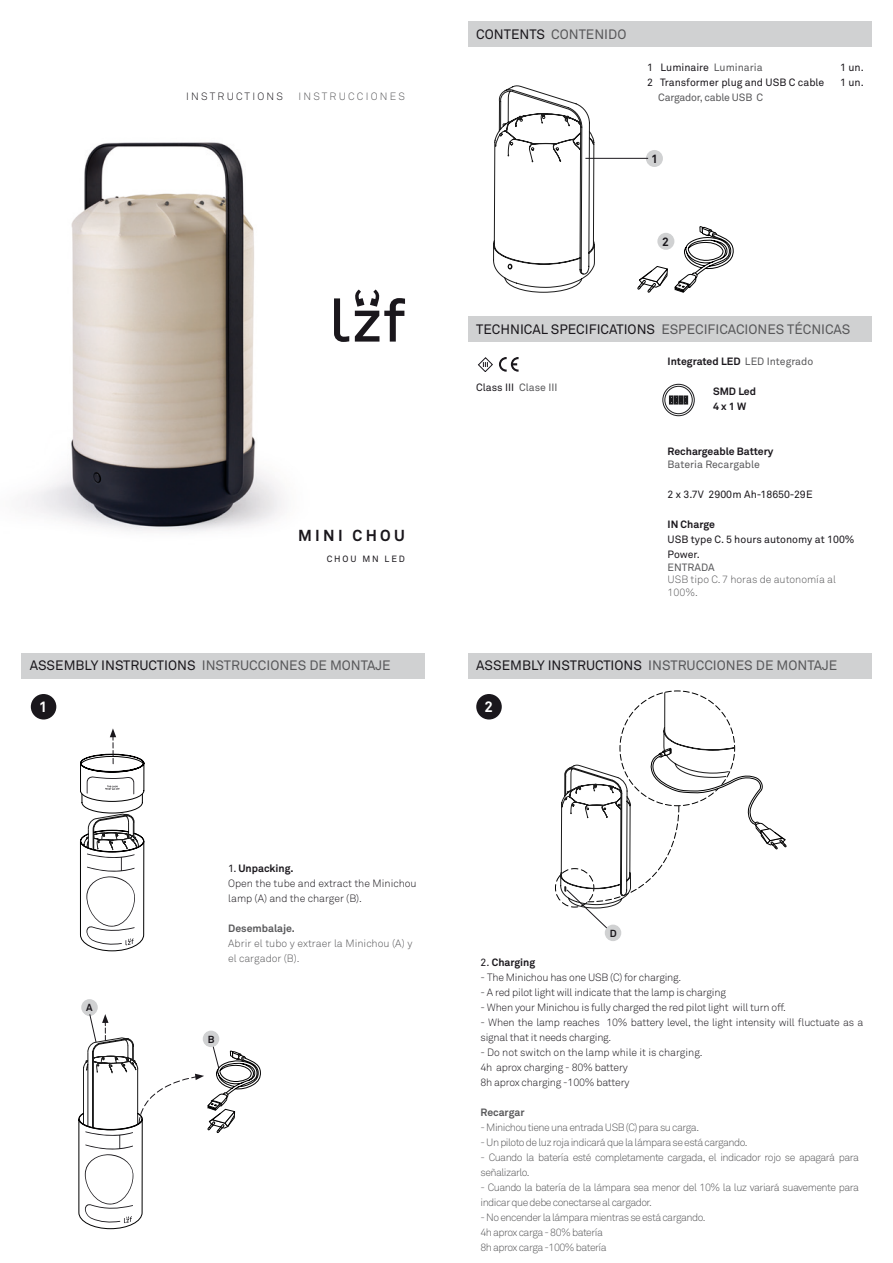
<style>
.page{position:relative;width:893px;height:1263px;background:#fff}
.page>*{position:absolute;margin:0;border:0;box-sizing:border-box;transform-origin:0 0}
.t1{font:700 15.75px "Akkurat Pro";letter-spacing:.21em;color:#1a171c}
.t2{font:700 15px "Akkurat";color:#fff}
.t3{font:13.5px "Akkurat";color:#58585a}
.t4{font:13.5px "Akkurat Pro";color:#58585a}
.t5{font:700 12px "Akkurat";color:#1a171c}
.t6{font:300 10.5px/15px "Akkurat";letter-spacing:-.05em;color:#58585a}
.t7{font:300 10.5px/15px "Akkurat";letter-spacing:-.02em;color:#1a171c}
.t8{font:10.5px/15px "Akkurat";color:#1a171c}
.t9{font:300 10.5px/12.6px "Akkurat";color:#58585a}
.t10{font:300 10.5px/15px "Akkurat";color:#1a171c}
.t11{font:700 10.5px/15px "Akkurat";color:#1a171c}
.t12{font:10.5px "Akkurat";letter-spacing:-.01em;color:#58585a}
.t13{font:700 10.5px "Akkurat Pro";color:#1a171c}
.t14{font:700 10.5px "Akkurat";color:#58585a}
.t15{font:300 10.5px "Akkurat Pro";letter-spacing:.21em;color:#58585a}
.t16{font:300 10.5px "Akkurat Pro";letter-spacing:.21em;color:#1a171c}
.t17{font:700 10.2px "Akkurat";color:#1a171c}
.t18{font:9px "Akkurat Pro";letter-spacing:.21em;color:#1a171c}
.s1{color:#1a171c}
.s2{color:#58585a}
.s3{font-family:"Akkurat";font-weight:400;color:#58585a}
.s4{font-weight:400}
.s5{font-weight:700}
</style>
<div class="page">
<svg style="left:334px;top:298px;width:15px;height:44px"></svg>
<svg style="left:355px;top:290px;width:50px;height:52px"></svg>
<img style="left:25px;top:142px;width:259px;height:390px">
<div style="left:468px;top:316px;width:404px;height:26px;background:#d0d1d2"></div>
<div style="left:468px;top:21px;width:404px;height:26px;background:#d0d1d2"></div>
<div style="left:657px;top:233px;width:17px;height:17px;background:#d0d1d2;border-radius:50%"></div>
<div style="left:646px;top:150px;width:17px;height:17px;background:#d0d1d2;border-radius:50%"></div>
<hr style="left:585px;top:158px;width:63px;height:1px;background:#1a171c">
<svg style="left:493px;top:85px;width:102px;height:208px"></svg>
<svg style="left:637px;top:266px;width:31px;height:27px"></svg>
<svg style="left:674px;top:226px;width:60px;height:67px"></svg>
<svg style="left:499px;top:357px;width:20px;height:15px"></svg>
<svg style="left:663px;top:384px;width:31px;height:32px"></svg>
<svg style="left:478px;top:357px;width:15px;height:15px"></svg>
<div style="left:21px;top:653px;width:404px;height:25px;background:#d0d1d2"></div>
<div style="left:468px;top:653px;width:404px;height:25px;background:#d0d1d2"></div>
<div style="left:31px;top:694px;width:25px;height:25px;background:#1a171c;border-radius:50%"></div>
<svg style="left:80px;top:728px;width:64px;height:223px"></svg>
<div style="left:81px;top:999px;width:17px;height:17px;background:#d0d1d2;border-radius:50%"></div>
<div style="left:605px;top:924px;width:16px;height:17px;background:#d0d1d2;border-radius:50%"></div>
<svg style="left:555px;top:678px;width:232px;height:251px"></svg>
<div style="left:476px;top:694px;width:26px;height:25px;background:#1a171c;border-radius:50%"></div>
<svg style="left:79px;top:1013px;width:182px;height:216px"></svg>
<p class="t16" style="left:186px;top:90px;width:98px">INSTRUCTIONS</p>
<p class="t15" style="left:298px;top:90px;width:108px">INSTRUCCIONES</p>
<h1 class="t1" style="left:298px;top:525px;width:108px">MINI CHOU</h1>
<p class="t18" style="left:327px;top:554px;width:80px">CHOU MN LED</p>
<p class="t4" style="left:476px;top:27px;width:152px"><span class="s1">CONTENTS</span> CONTENIDO</p>
<p class="t8" style="left:647px;top:60px;width:179px">1 Luminaire <span class="s2">Luminaria<br></span>2 Transformer plug and USB C cable</p>
<p class="t12" style="left:658px;top:91px;width:106px">Cargador, cable USB C</p>
<p class="t8" style="left:840px;top:60px;width:25px">1 un.<br>1 un.</p>
<p class="t5" style="left:651px;top:151px;width:8px">1</p>
<p class="t5" style="left:662px;top:234px;width:8px">2</p>
<p class="t3" style="left:476px;top:321px;width:376px"><span class="s1">TECHNICAL SPECIFICATIONS</span> ESPECIFICACIONES TÉCNICAS</p>
<p class="t8" style="left:476px;top:379px;width:83px">Class III <span class="s2">Clase III</span></p>
<p class="t13" style="left:668px;top:355px;width:147px">Integrated LED <span class="s3">LED Integrado</span></p>
<p class="t11" style="left:713px;top:384px;width:45px">SMD Led<br>4 x 1 W</p>
<p class="t11" style="left:668px;top:444px;width:107px">Rechargeable Battery</p>
<p class="t12" style="left:668px;top:458px;width:94px">Bateria Recargable</p>
<p class="t8" style="left:668px;top:487px;width:147px">2 x 3.7V 2900m Ah-18650-29E</p>
<p class="t11" style="left:668px;top:517px;width:49px">IN Charge</p>
<p class="t8" style="left:668px;top:532px;width:188px">USB type C. 5 hours autonomy at 100%<br>Power.</p>
<p class="t12" style="left:668px;top:560px;width:48px">ENTRADA</p>
<p class="t9" style="left:668px;top:573px;width:170px">USB tipo C. 7 horas de autonomía al<br>100%.</p>
<p class="t3" style="left:30px;top:656px;width:362px"><span class="s1">ASSEMBLY INSTRUCTIONS</span> INSTRUCCIONES DE MONTAJE</p>
<p class="t3" style="left:476px;top:656px;width:362px"><span class="s1">ASSEMBLY INSTRUCTIONS</span> INSTRUCCIONES DE MONTAJE</p>
<h2 class="t2" style="left:39px;top:697px;width:10px">1</h2>
<p class="t17" style="left:86px;top:1001px;width:8px">A<sub>A</sub></p>
<p class="t10" style="left:228px;top:861px;width:190px"><span class="s4">1.</span> <span class="s5">Unpacking.<br></span>Open the tube and extract the Minichou lamp (A) and the charger (B).</p>
<p class="t14" style="left:228px;top:922px;width:68px">Desembalaje.</p>
<p class="t9" style="left:228px;top:936px;width:186px;line-height:15px">Abrir el tubo y extraer la Minichou (A) y el cargador (B).</p>
<p class="t17" style="left:208px;top:1033px;width:8px">B</p>
<h2 class="t2" style="left:484px;top:697px;width:10px">2</h2>
<p class="t17" style="left:610px;top:927px;width:8px">D</p>
<p class="t11" style="left:480px;top:955px;width:56px"><span class="s4">2.</span> Charging</p>
<p class="t7" style="left:480px;top:970px;width:202px">- The Minichou has one USB (C) for charging.</p>
<p class="t7" style="left:480px;top:985px;width:247px">- A red pilot light will indicate that the lamp is charging</p>
<p class="t7" style="left:480px;top:1000px;width:307px">- When your Minichou is fully charged the red pilot light will turn off.</p>
<p class="t7" style="left:480px;top:1015px;width:384px">- When the lamp reaches 10% battery level, the light intensity will fluctuate as a signal that it needs charging.</p>
<p class="t7" style="left:480px;top:1045px;width:224px">- Do not switch on the lamp while it is charging.<br>4h aprox charging - 80% battery<br>8h aprox charging -100% battery</p>
<p class="t14" style="left:480px;top:1106px;width:46px">Recargar</p>
<p class="t6" style="left:480px;top:1120px;width:220px">- Minichou tiene una entrada USB (C) para su carga.</p>
<p class="t6" style="left:480px;top:1135px;width:269px">- Un piloto de luz roja indicará que la lámpara se está cargando.</p>
<p class="t6" style="left:480px;top:1150px;width:380px">- Cuando la batería esté completamente cargada, el indicador rojo se apagará para señalizarlo.</p>
<p class="t6" style="left:480px;top:1180px;width:380px">- Cuando la batería de la lámpara sea menor del 10% la luz variará suavemente para indicar que debe conectarse al cargador.</p>
<p class="t6" style="left:480px;top:1210px;width:226px">- No encender la lámpara mientras se está cargando.<br>4h aprox carga - 80% batería<br>8h aprox carga -100% batería</p>
</div>
